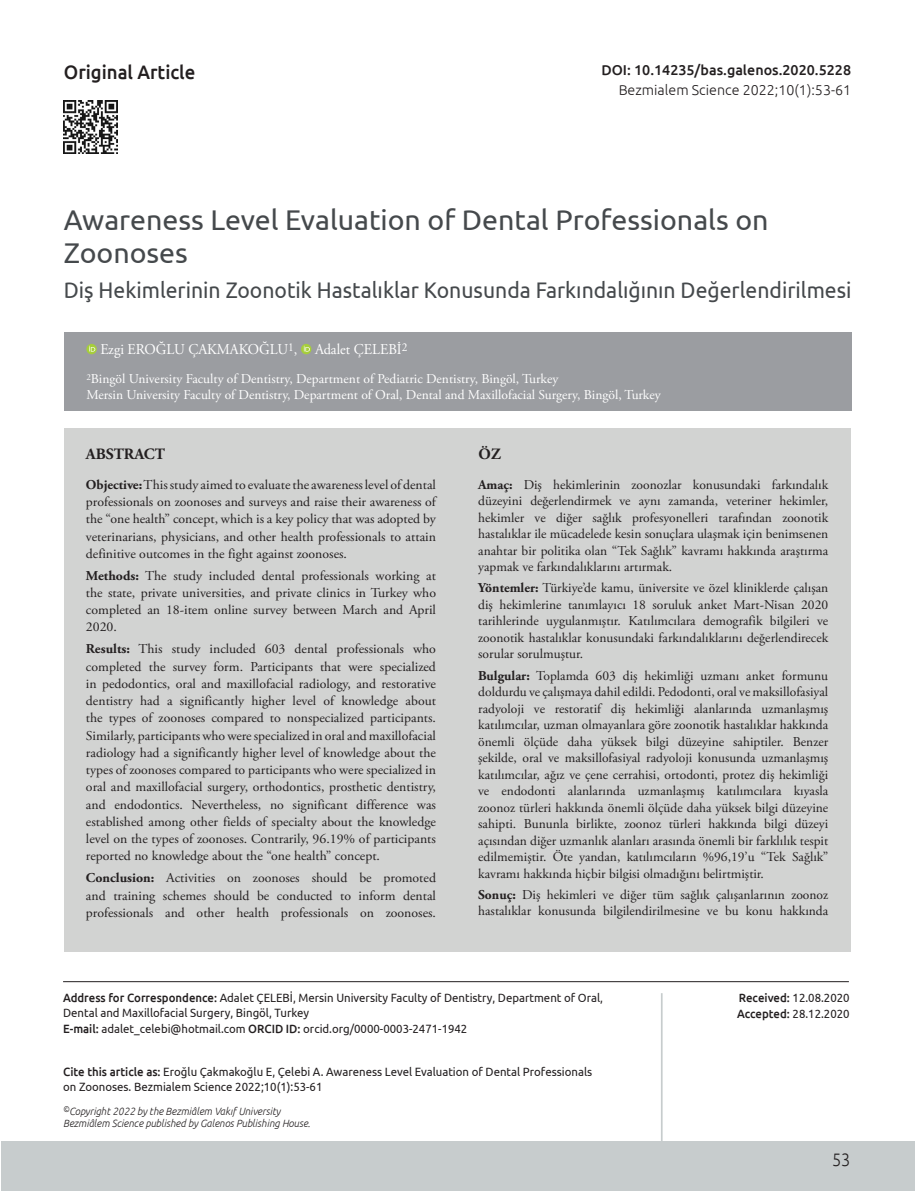
<style>
.page{position:relative;width:915px;height:1191px;background:#fff}
.page>*{position:absolute;margin:0;border:0;box-sizing:border-box;transform-origin:0 0}
.BASLIK{font:28.5px/33px "Ubuntu";color:#45494c}
._2__BASLIK{font:22.5px "Ubuntu";color:#45494c;scale:.94 1}
.t1{font:500 19.5px "Ubuntu";color:#231f20;scale:.95 1}
.t2{font:300 18px "Ubuntu";color:#231f20;scale:.9 1}
.OZET{font:700 15.75px "Adobe Garamond Pro";color:#231f20}
.YAZARLAR{font:15px "Adobe Garamond Pro";color:#fff;scale:.95 1}
.DOİ{font:500 14.25px "Ubuntu";color:#231f20}
.SAYFA_ARA{font:300 14.25px "Ubuntu";color:#231f20}
.OZET-2{font:13.5px/16.5px "Adobe Garamond Pro";color:#231f20;text-align:justify}
.KURUM{font:13.5px "Adobe Garamond Pro";color:#fff}
.CITE_AS{font:12px/15px "Ubuntu";color:#231f20;scale:.95 1}
.t3{font:italic 300 10.5px/12px "Ubuntu";color:#231f20;scale:.95 1}
.s1{font-weight:700}
.s2{font-weight:500}
</style>
<div class="page">
<div style="left:1px;top:1141px;width:913px;height:50px;background:#c7cccd"></div>
<div style="left:64px;top:332px;width:786px;height:78px;background:#9b9da1"></div>
<div style="left:64px;top:428px;width:786px;height:523px;background:#d2d3d2"></div>
<svg style="left:86px;top:344px;width:11px;height:10px"></svg>
<svg style="left:89px;top:346px;width:6px;height:5px"></svg>
<svg style="left:301px;top:344px;width:10px;height:10px"></svg>
<svg style="left:304px;top:346px;width:6px;height:5px"></svg>
<hr style="left:63px;top:981px;width:785px;height:1px;background:#231f20">
<img style="left:64px;top:100px;width:53px;height:54px">
<hr style="left:660px;top:993px;width:2px;height:148px;background:#c7cccd">
<p class="t1" style="left:64px;top:60px;width:140px">Original Article</p>
<p class="DOİ" style="left:601px;top:61px;width:251px">DOI: 10.14235/bas.galenos.2020.5228</p>
<p class="SAYFA_ARA" style="left:618px;top:81px;width:234px">Bezmialem Science 2022;10(1):53-61</p>
<p class="BASLIK" style="left:64px;top:202px;width:706px">Awareness Level Evaluation of Dental Professionals on<br>Zoonoses</p>
<p class="_2__BASLIK" style="left:64px;top:276px;width:839px">Diş Hekimlerinin Zoonotik Hastalıklar Konusunda Farkındalığının Değerlendirilmesi</p>
<p class="YAZARLAR" style="left:100px;top:340px;width:324px">Ezgi EROĞLU ÇAKMAKOĞLU<sup>1</sup>, Adalet ÇELEBİ<sup>2</sup></p>
<p class="KURUM" style="left:86px;top:370px;width:473px"><sup>2</sup>Bingöl University Faculty of Dentistry, Department of Pediatric Dentistry, Bingöl, Turkey</p>
<p class="KURUM" style="left:86px;top:387px;width:575px">Mersin University Faculty of Dentistry, Department of Oral, Dental and Maxillofacial Surgery, Bingöl, Turkey</p>
<p class="OZET" style="left:86px;top:445px;width:80px">ABSTRACT</p>
<p class="OZET" style="left:478px;top:445px;width:24px">ÖZ</p>
<p class="OZET-2" style="left:86px;top:476px;width:351px;line-height:17.2px"><span class="s1">Objective:</span> This study aimed to evaluate the awareness level of dental professionals on zoonoses and surveys and raise their awareness of the “one health” concept, which is a key policy that was adopted by veterinarians, physicians, and other health professionals to attain definitive outcomes in the fight against zoonoses.</p>
<p class="OZET-2" style="left:86px;top:567px;width:351px;line-height:17.2px"><span class="s1">Methods:</span> The study included dental professionals working at the state, private universities, and private clinics in Turkey who completed an 18-item online survey between March and April 2020.</p>
<p class="OZET-2" style="left:86px;top:641px;width:351px;line-height:17.2px"><span class="s1">Results:</span> This study included 603 dental professionals who completed the survey form. Participants that were specialized in pedodontics, oral and maxillofacial radiology, and restorative dentistry had a significantly higher level of knowledge about the types of zoonoses compared to nonspecialized participants.<br>Similarly, participants who were specialized in oral and maxillofacial radiology had a significantly higher level of knowledge about the types of zoonoses compared to participants who were specialized in oral and maxillofacial surgery, orthodontics, prosthetic dentistry, and endodontics. Nevertheless, no significant difference was established among other fields of specialty about the knowledge level on the types of zoonoses. Contrarily, 96.19% of participants reported no knowledge about the “one health” concept.</p>
<p class="OZET-2" style="left:86px;top:870px;width:351px;line-height:17.2px"><span class="s1">Conclusion:</span> Activities on zoonoses should be promoted and training schemes should be conducted to inform dental professionals and other health professionals on zoonoses.</p>
<p class="OZET-2" style="left:478px;top:477px;width:351px"><span class="s1">Amaç:</span> Diş hekimlerinin zoonozlar konusundaki farkındalık düzeyini değerlendirmek ve aynı zamanda, veteriner hekimler, hekimler ve diğer sağlık profesyonelleri tarafından zoonotik hastalıklar ile mücadelede kesin sonuçlara ulaşmak için benimsenen anahtar bir politika olan “Tek Sağlık” kavramı hakkında araştırma yapmak ve farkındalıklarını artırmak.</p>
<p class="OZET-2" style="left:478px;top:580px;width:351px"><span class="s1">Yöntemler:</span> Türkiye’de kamu, üniversite ve özel kliniklerde çalışan diş hekimlerine tanımlayıcı 18 soruluk anket Mart-Nisan 2020 tarihlerinde uygulanmıştır. Katılımcılara demografik bilgileri ve zoonotik hastalıklar konusundaki farkındalıklarını değerlendirecek sorular sorulmuştur.</p>
<p class="OZET-2" style="left:478px;top:667px;width:351px"><span class="s1">Bulgular:</span> Toplamda 603 diş hekimliği uzmanı anket formunu doldurdu ve çalışmaya dahil edildi. Pedodonti, oral ve maksillofasiyal radyoloji ve restoratif diş hekimliği alanlarında uzmanlaşmış katılımcılar, uzman olmayanlara göre zoonotik hastalıklar hakkında önemli ölçüde daha yüksek bilgi düzeyine sahiptiler. Benzer şekilde, oral ve maksillofasiyal radyoloji konusunda uzmanlaşmış katılımcılar, ağız ve çene cerrahisi, ortodonti, protez diş hekimliği ve endodonti alanlarında uzmanlaşmış katılımcılara kıyasla zoonoz türleri hakkında önemli ölçüde daha yüksek bilgi düzeyine sahipti. Bununla birlikte, zoonoz türleri hakkında bilgi düzeyi açısından diğer uzmanlık alanları arasında önemli bir farklılık tespit edilmemiştir. Öte yandan, katılımcıların %96,19’u “Tek Sağlık” kavramı hakkında hiçbir bilgisi olmadığını belirtmiştir.</p>
<p class="OZET-2" style="left:478px;top:887px;width:351px"><span class="s1">Sonuç:</span> Diş hekimleri ve diğer tüm sağlık çalışanlarının zoonoz hastalıklar konusunda bilgilendirilmesine ve bu konu hakkında</p>
<p class="CITE_AS" style="left:63px;top:990px;width:569px"><span class="s2">Address for Correspondence:</span> Adalet ÇELEBİ, Mersin University Faculty of Dentistry, Department of Oral,<br>Dental and Maxillofacial Surgery, Bingöl, Turkey</p>
<p class="CITE_AS" style="left:63px;top:1021px;width:427px"><span class="s2">E-mail:</span> adalet_celebi@hotmail.com <span class="s2">ORCID ID:</span> orcid.org/0000-0003-2471-1942</p>
<p class="CITE_AS" style="left:63px;top:1064px;width:558px"><span class="s2">Cite this article as:</span> Eroğlu Çakmakoğlu E, Çelebi A. Awareness Level Evaluation of Dental Professionals on Zoonoses. Bezmialem Science 2022;10(1):53-61</p>
<p class="t3" style="left:63px;top:1105px;width:262px"><sup>©</sup>Copyright 2022 by the Bezmiâlem Vakıf University<br>Bezmiâlem Science published by Galenos Publishing House.</p>
<p class="CITE_AS" style="left:738px;top:990px;width:118px"><span class="s2">Received:</span> 12.08.2020</p>
<p class="CITE_AS" style="left:737px;top:1006px;width:120px"><span class="s2">Accepted:</span> 28.12.2020</p>
<h3 class="t2" style="left:831px;top:1148px;width:22px">53</h3>
</div>
